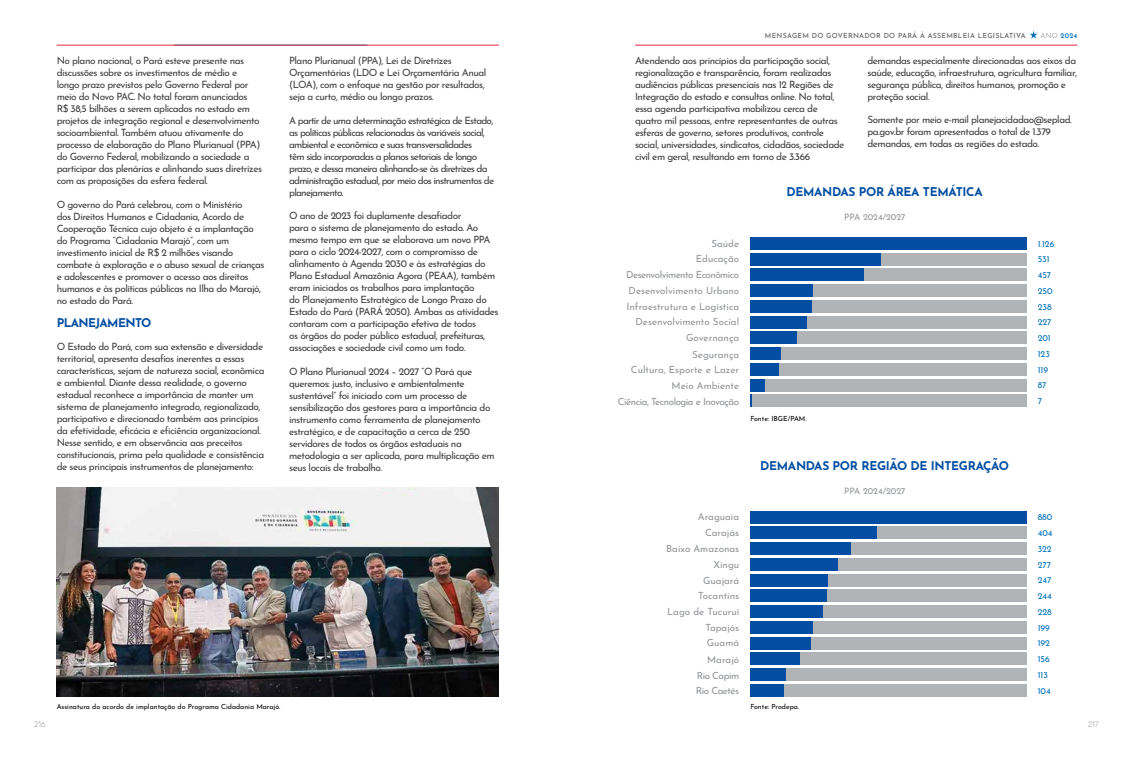
<style>
.page{position:relative;width:1134px;height:766px;background:#fff}
.page>*{position:absolute;margin:0;border:0;box-sizing:border-box;transform-origin:0 0}
.t1{font:700 12px "Josefin Sans";letter-spacing:-.025em;color:#034ea2}
.t2{font:700 12px "Josefin Sans";letter-spacing:-.05em;color:#034ea2}
.t3{font:10px/12px "Josefin Sans";letter-spacing:-.05em;color:#414042}
.t4{font:10px/12px "Josefin Sans";letter-spacing:-.075em;color:#414042}
.t5{font:9.8px/15.9px "Josefin Sans";color:#939598;text-align:right}
.t6{font:9.8px/16px "Josefin Sans";letter-spacing:-.05em;color:#939598;text-align:right}
.t7{font:8.8px/15.7px "Josefin Sans";color:#0272ba}
.t8{font:8.8px "Josefin Sans";color:#939598}
.t9{font:300 8px "Qanelas";color:#939598}
.t10{font:7px "Josefin Sans";color:#000}
.t11{font:600 7px "Josefin Sans";letter-spacing:.04em;color:#6d6e71}
.t12{font:600 7px "Josefin Sans";color:#0272ba}
.s1{font-weight:300;color:#6d6e71}
</style>
<div class="page">
<hr style="left:635px;top:45px;width:442px;height:1px;background:#e9293b">
<hr style="left:57px;top:45px;width:442px;height:1px;background:#e9293b">
<svg style="left:1030px;top:31px;width:7px;height:8px"></svg>
<img style="left:57px;top:487px;width:442px;height:209px">
<div style="left:750px;top:526px;width:276px;height:13px;background:#b1b4b6"></div>
<div style="left:750px;top:542px;width:276px;height:12px;background:#b1b4b6"></div>
<div style="left:750px;top:558px;width:276px;height:12px;background:#b1b4b6"></div>
<div style="left:750px;top:573px;width:276px;height:13px;background:#b1b4b6"></div>
<div style="left:750px;top:589px;width:276px;height:12px;background:#b1b4b6"></div>
<div style="left:750px;top:605px;width:276px;height:12px;background:#b1b4b6"></div>
<div style="left:750px;top:621px;width:276px;height:12px;background:#b1b4b6"></div>
<div style="left:750px;top:636px;width:276px;height:13px;background:#b1b4b6"></div>
<div style="left:750px;top:652px;width:276px;height:12px;background:#b1b4b6"></div>
<div style="left:750px;top:668px;width:276px;height:12px;background:#b1b4b6"></div>
<div style="left:750px;top:683px;width:276px;height:13px;background:#b1b4b6"></div>
<div style="left:750px;top:253px;width:276px;height:12px;background:#b1b4b6"></div>
<div style="left:750px;top:268px;width:276px;height:13px;background:#b1b4b6"></div>
<div style="left:750px;top:284px;width:276px;height:13px;background:#b1b4b6"></div>
<div style="left:750px;top:300px;width:276px;height:12px;background:#b1b4b6"></div>
<div style="left:750px;top:316px;width:276px;height:12px;background:#b1b4b6"></div>
<div style="left:750px;top:331px;width:276px;height:13px;background:#b1b4b6"></div>
<div style="left:750px;top:347px;width:276px;height:13px;background:#b1b4b6"></div>
<div style="left:750px;top:363px;width:276px;height:12px;background:#b1b4b6"></div>
<div style="left:750px;top:379px;width:276px;height:12px;background:#b1b4b6"></div>
<div style="left:750px;top:394px;width:276px;height:13px;background:#b1b4b6"></div>
<div style="left:750px;top:237px;width:276px;height:12px;background:#034ea2"></div>
<div style="left:750px;top:253px;width:130px;height:12px;background:#034ea2"></div>
<div style="left:750px;top:268px;width:113px;height:13px;background:#034ea2"></div>
<div style="left:750px;top:284px;width:63px;height:13px;background:#034ea2"></div>
<div style="left:750px;top:300px;width:62px;height:12px;background:#034ea2"></div>
<div style="left:750px;top:316px;width:57px;height:12px;background:#034ea2"></div>
<div style="left:750px;top:331px;width:47px;height:13px;background:#034ea2"></div>
<div style="left:750px;top:347px;width:31px;height:13px;background:#034ea2"></div>
<div style="left:750px;top:363px;width:28px;height:12px;background:#034ea2"></div>
<div style="left:750px;top:379px;width:14px;height:12px;background:#034ea2"></div>
<svg style="left:750px;top:394px;width:2px;height:13px"></svg>
<div style="left:750px;top:510px;width:276px;height:13px;background:#034ea2"></div>
<div style="left:750px;top:526px;width:127px;height:13px;background:#034ea2"></div>
<div style="left:750px;top:542px;width:101px;height:12px;background:#034ea2"></div>
<div style="left:750px;top:558px;width:87px;height:12px;background:#034ea2"></div>
<div style="left:750px;top:573px;width:78px;height:13px;background:#034ea2"></div>
<div style="left:750px;top:589px;width:77px;height:12px;background:#034ea2"></div>
<div style="left:750px;top:605px;width:72px;height:12px;background:#034ea2"></div>
<div style="left:750px;top:621px;width:63px;height:12px;background:#034ea2"></div>
<div style="left:750px;top:636px;width:60px;height:13px;background:#034ea2"></div>
<div style="left:750px;top:652px;width:50px;height:12px;background:#034ea2"></div>
<div style="left:750px;top:668px;width:36px;height:12px;background:#034ea2"></div>
<div style="left:750px;top:683px;width:33px;height:13px;background:#034ea2"></div>
<p class="t3" style="left:57px;top:53px;width:207px">No plano nacional, o Pará esteve presente nas discussões sobre os investimentos de médio e longo prazo previstos pelo Governo Federal por meio do Novo PAC. No total foram anunciados<br>R$ 38,5 bilhões a serem aplicados no estado em projetos de integração regional e desenvolvimento socioambiental. Também atuou ativamente do processo de elaboração do Plano Plurianual (PPA) do Governo Federal, mobilizando a sociedade a participar das plenárias e alinhando suas diretrizes com as proposições da esfera federal.</p>
<p class="t3" style="left:57px;top:197px;width:209px">O governo do Pará celebrou, com o Ministério<br>dos Direitos Humanos e Cidadania, Acordo de Cooperação Técnica cujo objeto é a implantação do Programa “Cidadania Marajó”, com um investimento inicial de R$ 2 milhões visando combate à exploração e o abuso sexual de crianças e adolescentes e promover o acesso aos direitos humanos e às políticas públicas na Ilha do Marajó, no estado do Pará.</p>
<p class="t2" style="left:57px;top:312px;width:96px">PLANEJAMENTO</p>
<p class="t3" style="left:57px;top:339px;width:209px">O Estado do Pará, com sua extensão e diversidade territorial, apresenta desafios inerentes a essas características, sejam de natureza social, econômica e ambiental. Diante dessa realidade, o governo estadual reconhece a importância de manter um sistema de planejamento integrado, regionalizado, participativo e direcionado também aos princípios da efetividade, eficácia e eficiência organizacional.<br>Nesse sentido, e em observância aos preceitos constitucionais, prima pela qualidade e consistência de seus principais instrumentos de planejamento:</p>
<p class="t3" style="left:289px;top:53px;width:199px">Plano Plurianual (PPA), Lei de Diretrizes Orçamentárias (LDO e Lei Orçamentária Anual (LOA), com o enfoque na gestão por resultados, seja a curto, médio ou longo prazos.</p>
<p class="t4" style="left:289px;top:113px;width:207px">A partir de uma determinação estratégica de Estado, as políticas públicas relacionadas às variáveis social, ambiental e econômica e suas transversalidades<br>têm sido incorporadas a planos setoriais de longo prazo, e dessa maneira alinhando-se às diretrizes da administração estadual, por meio dos instrumentos de planejamento.</p>
<p class="t3" style="left:289px;top:208px;width:211px">O ano de 2023 foi duplamente desafiador<br>para o sistema de planejamento do estado. Ao mesmo tempo em que se elaborava um novo PPA para o ciclo 2024-2027, com o compromisso de alinhamento à Agenda 2030 e às estratégias do Plano Estadual Amazônia Agora (PEAA), também eram iniciados os trabalhos para implantação<br>do Planejamento Estratégico de Longo Prazo do Estado do Pará (PARÁ 2050). Ambas as atividades contaram com a participação efetiva de todos<br>os órgãos do poder público estadual, prefeituras, associações e sociedade civil como um todo.</p>
<p class="t3" style="left:289px;top:363px;width:207px">O Plano Plurianual 2024 – 2027 “O Pará que queremos: justo, inclusivo e ambientalmente sustentável” foi iniciado com um processo de sensibilização dos gestores para a importância do instrumento como ferramenta de planejamento estratégico, e de capacitação a cerca de 250 servidores de todos os órgãos estaduais na metodologia a ser aplicada, para multiplicação em seus locais de trabalho.</p>
<p class="t10" style="left:57px;top:700px;width:225px">Assinatura do acordo de implantação do Programa Cidadania Marajó.</p>
<p class="t11" style="left:765px;top:30px;width:262px">MENSAGEM DO GOVERNADOR DO PARÁ À ASSEMBLEIA LEGISLATIVA</p>
<p class="t12" style="left:1040px;top:30px;width:38px"><span class="s1">ANO</span> 2024</p>
<p class="t3" style="left:635px;top:53px;width:211px">Atendendo aos princípios da participação social, regionalização e transparência, foram realizadas audiências públicas presenciais nas 12 Regiões de Integração do estado e consultas online. No total, essa agenda participativa mobilizou cerca de quatro mil pessoas, entre representantes de outras esferas de governo, setores produtivos, controle social, universidades, sindicatos, cidadãos, sociedade civil em geral, resultando em torno de 3.366</p>
<p class="t3" style="left:867px;top:53px;width:211px">demandas especialmente direcionadas aos eixos da saúde, educação, infraestrutura, agricultura familiar, segurança pública, direitos humanos, promoção e proteção social.</p>
<p class="t3" style="left:867px;top:113px;width:206px">Somente por meio e-mail planejacidadao@seplad. pa.gov.br foram apresentadas o total de 1.379 demandas, em todas as regiões do estado.</p>
<p class="t1" style="left:786px;top:181px;width:198px">DEMANDAS POR ÁREA TEMÁTICA</p>
<p class="t8" style="left:844px;top:209px;width:63px">PPA 2024/2027</p>
<p class="t5" style="left:711px;top:234px;width:29px">Saúde</p>
<p class="t7" style="left:1038px;top:234px;width:18px">1.126<br>531<br>457<br>250<br>238<br>227<br>201<br>123<br>119<br>87<br>7</p>
<p class="t5" style="left:626px;top:250px;width:115px">Educação<br>Desenvolvimento Econômico<br>Desenvolvimento Urbano<br>Infraestrutura e Logística<br>Desenvolvimento Social<br>Governança<br>Segurança</p>
<p class="t5" style="left:618px;top:360px;width:123px">Cultura, Esporte e Lazer<br>Meio Ambiente<br>Ciência, Tecnologia e Inovação</p>
<p class="t10" style="left:750px;top:412px;width:58px">Fonte: IBGE/PAM.</p>
<p class="t1" style="left:760px;top:455px;width:250px">DEMANDAS POR REGIÃO DE INTEGRAÇÃO</p>
<p class="t8" style="left:844px;top:483px;width:63px">PPA 2024/2027</p>
<p class="t5" style="left:698px;top:507px;width:43px">Araguaia</p>
<p class="t7" style="left:1038px;top:508px;width:16px">880<br>404<br>322<br>277<br>247<br>244<br>228<br>199<br>192<br>156<br>113<br>104</p>
<p class="t5" style="left:666px;top:523px;width:75px">Carajás<br>Baixo Amazonas<br>Xingu<br>Guajará<br>Tocantins<br>Lago de Tucuruí<br>Tapajós</p>
<p class="t6" style="left:696px;top:633px;width:45px">Guamá<br>Marajó<br>Rio Capim<br>Rio Caetés</p>
<p class="t10" style="left:750px;top:700px;width:50px">Fonte: Prodepa.</p>
<p class="t9" style="left:34px;top:719px;width:13px">216</p>
<p class="t9" style="left:1088px;top:719px;width:12px">217</p>
</div>
